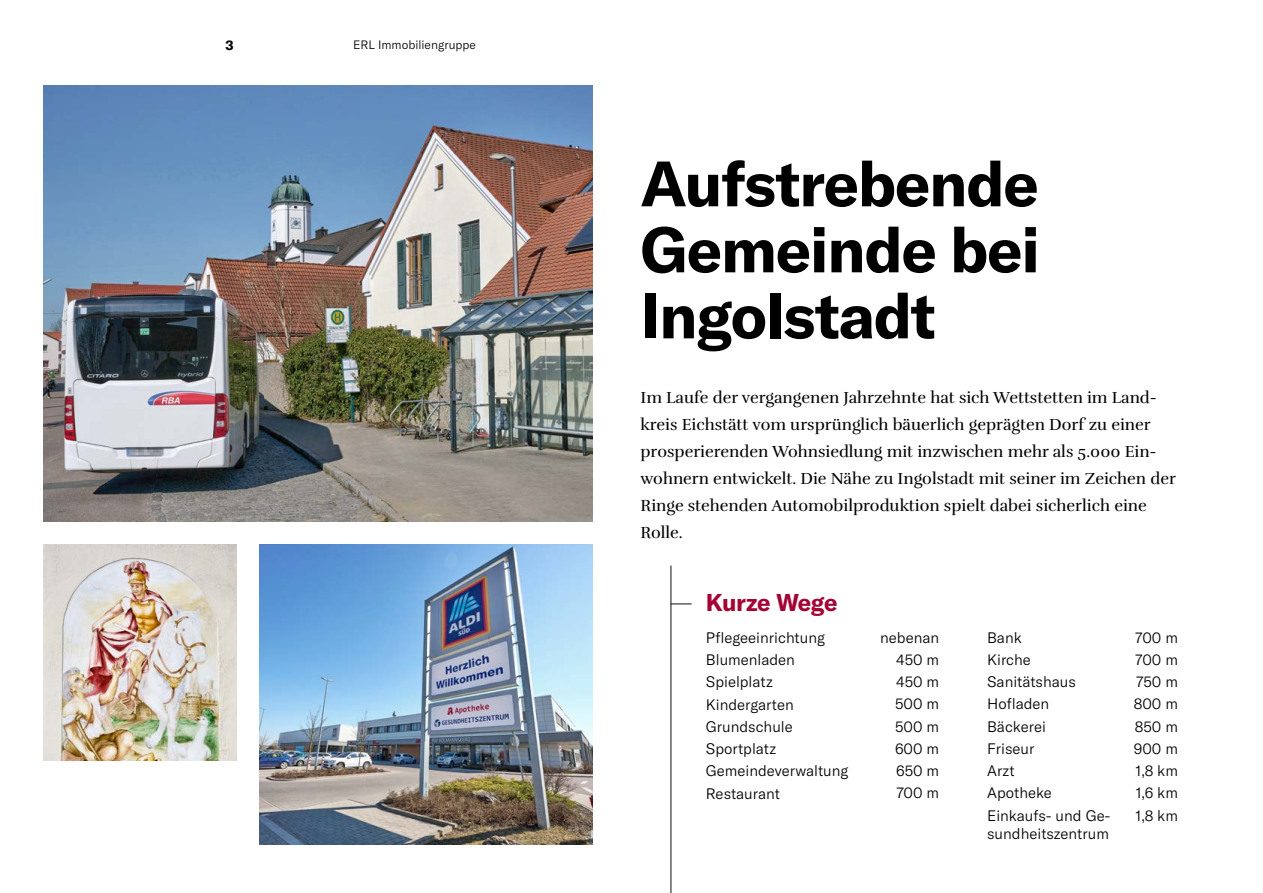
<style>
.page{position:relative;width:1263px;height:893px;background:#fff}
.page>*{position:absolute;margin:0;border:0;box-sizing:border-box;transform-origin:0 0}
.t1{font:700 63px/66px "GT America";letter-spacing:-.02em;color:#000;text-align:justify}
.t2{font:700 24px "GT America";letter-spacing:-.02em;color:#a40433}
.t3{font:16.5px/27px "Rufina";color:#000}
.t4{font:300 15px/22.2px "GT America";color:#000}
.t5{font:700 13.5px "GT America";color:#000}
.t6{font:300 12px "GT America";color:#000}
</style>
<div class="page">
<img style="left:44px;top:85px;width:548px;height:436px">
<img style="left:259px;top:544px;width:333px;height:300px">
<img style="left:44px;top:544px;width:193px;height:217px">
<hr style="left:670px;top:566px;width:1px;height:327px;background:#2c2a27">
<svg style="left:670px;top:603px;width:22px;height:1px"></svg>
<p class="t5" style="left:225px;top:37px;width:10px">3</p>
<p class="t6" style="left:353px;top:38px;width:124px">ERL Immobiliengruppe</p>
<h1 class="t1" style="left:640px;top:150px;width:401px">Aufstrebende Gemeinde bei Ingolstadt</h1>
<p class="t3" style="left:640px;top:385px;width:537px">Im Laufe der vergangenen Jahrzehnte hat sich Wettstetten im Land&shy;kreis Eichstätt vom ursprünglich bäuerlich geprägten Dorf zu einer prosperierenden Wohnsiedlung mit inzwischen mehr als 5.000 Ein&shy;wohnern entwickelt. Die Nähe zu Ingolstadt mit seiner im Zeichen der Ringe stehenden Automobilproduktion spielt dabei sicherlich eine Rolle.</p>
<h2 class="t2" style="left:706px;top:588px;width:133px">Kurze Wege</h2>
<p class="t4" style="left:706px;top:626px;width:144px">Pflegeeinrichtung<br>Blumenladen<br>Spielplatz<br>Kindergarten<br>Grundschule<br>Sportplatz<br>Gemeindeverwaltung<br>Restaurant</p>
<p class="t4" style="left:987px;top:626px;width:125px">Bank<br>Kirche<br>Sanitätshaus<br>Hofladen<br>Bäckerei<br>Friseur<br>Arzt<br>Apotheke<br>Einkaufs- und Ge-</p>
<p class="t4" style="left:987px;top:822px;width:123px">sundheitszentrum</p>
<p class="t4" style="left:895px;top:626px;width:46px;text-align:justify;text-indent:-15px">nebenan 450 m 450 m 500 m 500 m 600 m 650 m 700 m</p>
<p class="t4" style="left:1134px;top:626px;width:46px;text-align:justify">700 m 700 m 750 m 800 m 850 m 900 m 1,8 km 1,6 km 1,8 km</p>
</div>
